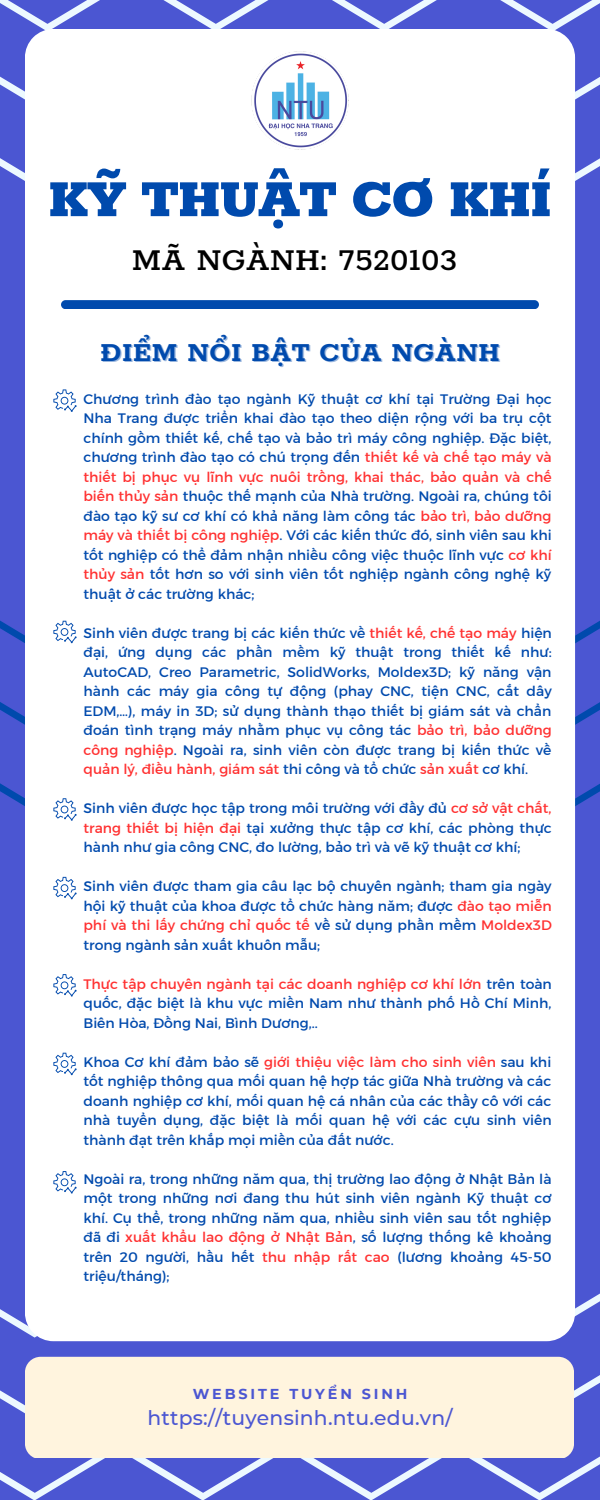
<style>
.page{position:relative;width:600px;height:1500px;background:#4b56d2}
.page>*{position:absolute;margin:0;border:0;box-sizing:border-box;transform-origin:0 0}
.t1{font:900 58px "Rokkitt";letter-spacing:-.04em;color:#004aad}
.t2{font:500 35px "Rokkitt";color:#000}
.t3{font:700 30px "Rokkitt";color:#004aad}
.t4{font:500 20.3px "Montserrat";letter-spacing:.01em;color:#4b56d2}
.t5{font:700 14.4px "Montserrat";letter-spacing:.2em;color:#4b56d2}
.t6{font:14px/19.5px "Kief Montaser Regular";color:#004aad;text-align:justify}
.s1{color:#ff3131}
</style>
<div class="page">
<svg style="left:0;top:0;width:600px;height:194px"></svg>
<svg style="left:0;top:1279px;width:600px;height:221px"></svg>
<svg style="left:0;top:599px;width:600px;height:221px"></svg>
<div style="left:25px;top:29px;width:550px;height:1312px;background:#fff"></div>
<div style="left:61px;top:300px;width:478px;height:9px;background:#004aad;border-radius:5px"></div>
<img style="left:250px;top:51px;width:100px;height:100px">
<svg style="left:53px;top:389px;width:24px;height:23px"></svg>
<svg style="left:53px;top:621px;width:24px;height:22px"></svg>
<svg style="left:53px;top:798px;width:24px;height:23px"></svg>
<svg style="left:53px;top:877px;width:24px;height:22px"></svg>
<svg style="left:53px;top:974px;width:24px;height:23px"></svg>
<svg style="left:53px;top:1053px;width:24px;height:22px"></svg>
<svg style="left:53px;top:1171px;width:24px;height:23px"></svg>
<div style="left:25px;top:1357px;width:548px;height:101px;background:#fff4de"></div>
<h1 class="t1" style="left:47px;top:169px;width:507px">KỸ THUẬT CƠ KHÍ</h1>
<h2 class="t2" style="left:132px;top:241px;width:327px">MÃ NGÀNH: 7520103</h2>
<h3 class="t3" style="left:100px;top:336px;width:401px">ĐIỂM NỔI BẬT CỦA NGÀNH</h3>
<p class="t6" style="left:83px;top:389px;width:470px">Chương trình đào tạo ngành Kỹ thuật cơ khí tại Trường Đại học Nha Trang được triển khai đào tạo theo diện rộng với ba trụ cột chính gồm thiết kế, chế tạo và bảo trì máy công nghiệp. Đặc biệt, chương trình đào tạo có chú trọng đến <span class="s1">thiết kế và chế tạo máy và thiết bị phục vụ lĩnh vực nuôi trồng, khai thác, bảo quản và chế biến thủy sản</span> thuộc thế mạnh của Nhà trường. Ngoài ra, chúng tôi đào tạo kỹ sư cơ khí có khả năng làm công tác <span class="s1">bảo trì, bảo dưỡng máy và thiết bị công nghiệp</span>. Với các kiến thức đó, sinh viên sau khi tốt nghiệp có thể đảm nhận nhiều công việc thuộc lĩnh vực <span class="s1">cơ khí thủy sản</span> tốt hơn so với sinh viên tốt nghiệp ngành công nghệ kỹ thuật ở các trường khác;</p>
<p class="t6" style="left:83px;top:623px;width:470px">Sinh viên được trang bị các kiến thức về <span class="s1">thiết kế, chế tạo máy</span> hiện đại, ứng dụng các phần mềm kỹ thuật trong thiết kế như:<br>AutoCAD, Creo Parametric, SolidWorks, Moldex3D; kỹ năng vận hành các máy gia công tự động (phay CNC, tiện CNC, cắt dây EDM,…), máy in 3D; sử dụng thành thạo thiết bị giám sát và chẩn đoán tình trạng máy nhằm phục vụ công tác <span class="s1">bảo trì, bảo dưỡng công nghiệp</span>. Ngoài ra, sinh viên còn được trang bị kiến thức về <span class="s1">quản lý, điều hành, giám sát</span> thi công và tổ chức <span class="s1">sản xuất</span> cơ khí.</p>
<p class="t6" style="left:83px;top:799px;width:470px">Sinh viên được học tập trong môi trường với đầy đủ <span class="s1">cơ sở vật chất, trang thiết bị hiện đại</span> tại xưởng thực tập cơ khí, các phòng thực hành như gia công CNC, đo lường, bảo trì và vẽ kỹ thuật cơ khí;</p>
<p class="t6" style="left:83px;top:877px;width:470px">Sinh viên được tham gia câu lạc bộ chuyên ngành; tham gia ngày hội kỹ thuật của khoa được tổ chức hàng năm; được <span class="s1">đào tạo miễn phí và thi lấy chứng chỉ quốc tế</span> về sử dụng phần mềm <span class="s1">Moldex3D </span>trong ngành sản xuất khuôn mẫu;</p>
<p class="t6" style="left:83px;top:974px;width:470px"><span class="s1">Thực tập chuyên ngành tại các doanh nghiệp cơ khí lớn</span> trên toàn quốc, đặc biệt là khu vực miền Nam như thành phố Hồ Chí Minh, Biên Hòa, Đồng Nai, Bình Dương,..</p>
<p class="t6" style="left:83px;top:1052px;width:470px">Khoa Cơ khí đảm bảo sẽ <span class="s1">giới thiệu việc làm cho sinh viên</span> sau khi tốt nghiệp thông qua mối quan hệ hợp tác giữa Nhà trường và các doanh nghiệp cơ khí, mối quan hệ cá nhân của các thầy cô với các nhà tuyển dụng, đặc biệt là mối quan hệ với các cựu sinh viên thành đạt trên khắp mọi miền của đất nước.</p>
<p class="t6" style="left:83px;top:1169px;width:470px">Ngoài ra, trong những năm qua, thị trường lao động ở Nhật Bản là một trong những nơi đang thu hút sinh viên ngành Kỹ thuật cơ khí. Cụ thể, trong những năm qua, nhiều sinh viên sau tốt nghiệp đã đi <span class="s1">xuất khẩu lao động ở Nhật Bản</span>, số lượng thống kê khoảng trên 20 người, hầu hết <span class="s1">thu nhập rất cao</span> (lương khoảng 45-50 triệu/tháng);</p>
<p class="t5" style="left:193px;top:1385px;width:216px">WEBSITE TUYỂN SINH</p>
<h3 class="t4" style="left:147px;top:1406px;width:307px">https://tuyensinh.ntu.edu.vn/</h3>
</div>
